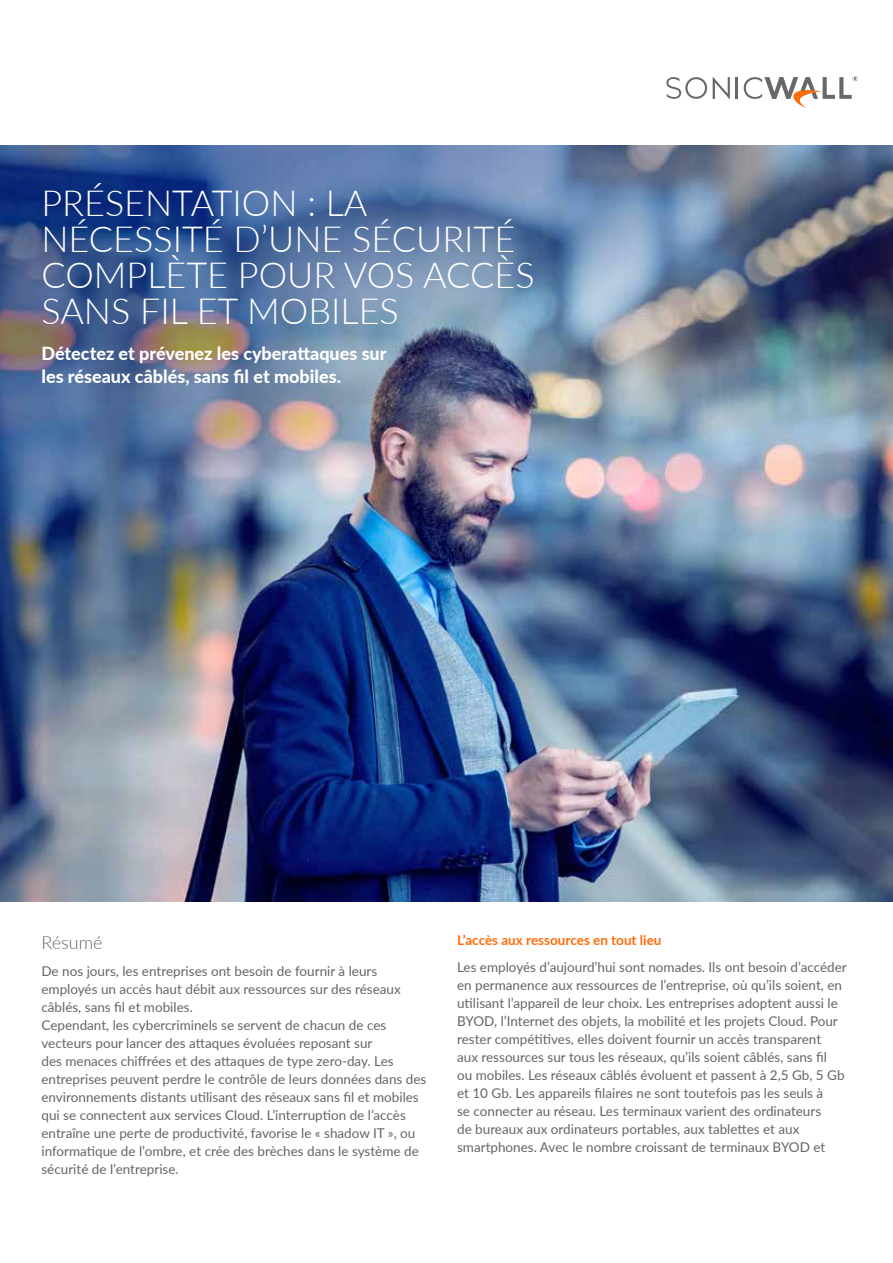
<style>
.page{position:relative;width:893px;height:1263px;background:#fff}
.page>*{position:absolute;margin:0;border:0;box-sizing:border-box;transform-origin:0 0}
.t1{font:300 36px/36px "Lato";color:#fff}
.t2{font:800 18px/22.5px "Lato";color:#fff}
.t3{font:300 18px "Lato";color:#646569}
.t4{font:13.5px/18px "Lato";color:#646569}
.t5{font:700 13.5px "Lato";color:#ff6c0c}
</style>
<div class="page">
<svg style="left:713px;top:77px;width:17px;height:22px"></svg>
<hr style="left:736px;top:77px;width:2px;height:22px;background:#68686b">
<svg style="left:666px;top:77px;width:41px;height:22px"></svg>
<svg style="left:744px;top:76px;width:113px;height:32px"></svg>
<img style="left:0;top:145px;width:893px;height:756px">
<h1 class="t1" style="left:41px;top:184px;width:321px">PRÉSENTATION : LA<br>NÉCESSITÉ</h1>
<h1 class="t1" style="left:41px;top:220px;width:491px;text-indent:192px">D’UNE SÉCURITÉ<br>CO MPLÈTE POUR VOS ACCÈS<br>SANS</h1>
<h1 class="t1" style="left:140px;top:292px;width:208px">FIL ET MOBILES</h1>
<h2 class="t2" style="left:41px;top:341px;width:347px">Détectez et prévenez les cyberattaques sur les réseaux câblés, sans fil et mobiles.</h2>
<h2 class="t3" style="left:41px;top:930px;width:63px">RÉSUMÉ</h2>
<p class="t4" style="left:41px;top:961px;width:386px">De nos jours, les entreprises ont besoin de fournir à leurs employés un accès haut débit aux ressources sur des réseaux câblés, sans fil et mobiles.<br>Cependant, les cybercriminels se servent de chacun de ces vecteurs pour lancer des attaques évoluées reposant sur<br>des menaces chiffrées et des attaques de type zero-day. Les entreprises peuvent perdre le contrôle de leurs données dans des environnements distants utilisant des réseaux sans fil et mobiles qui se connectent aux services Cloud. L’interruption de l’accès entraîne une perte de productivité, favorise le « shadow IT », ou informatique de l’ombre, et crée des brèches dans le système de sécurité de l’entreprise.</p>
<p class="t5" style="left:457px;top:930px;width:206px">L’accès aux ressources en tout lieu</p>
<p class="t4" style="left:457px;top:958px;width:391px">Les employés d’aujourd’hui sont nomades. Ils ont besoin d’accéder en permanence aux ressources de l’entreprise, où qu’ils soient, en utilisant l’appareil de leur choix. Les entreprises adoptent aussi le BYOD, l’Internet des objets, la mobilité et les projets Cloud. Pour rester compétitives, elles doivent fournir un accès transparent<br>aux ressources sur tous les réseaux, qu’ils soient câblés, sans fil<br>ou mobiles. Les réseaux câblés évoluent et passent à 2,5 Gb, 5 Gb et 10 Gb. Les appareils filaires ne sont toutefois pas les seuls à<br>se connecter au réseau. Les terminaux varient des ordinateurs<br>de bureaux aux ordinateurs portables, aux tablettes et aux smartphones. Avec le nombre croissant de terminaux BYOD et</p>
</div>
